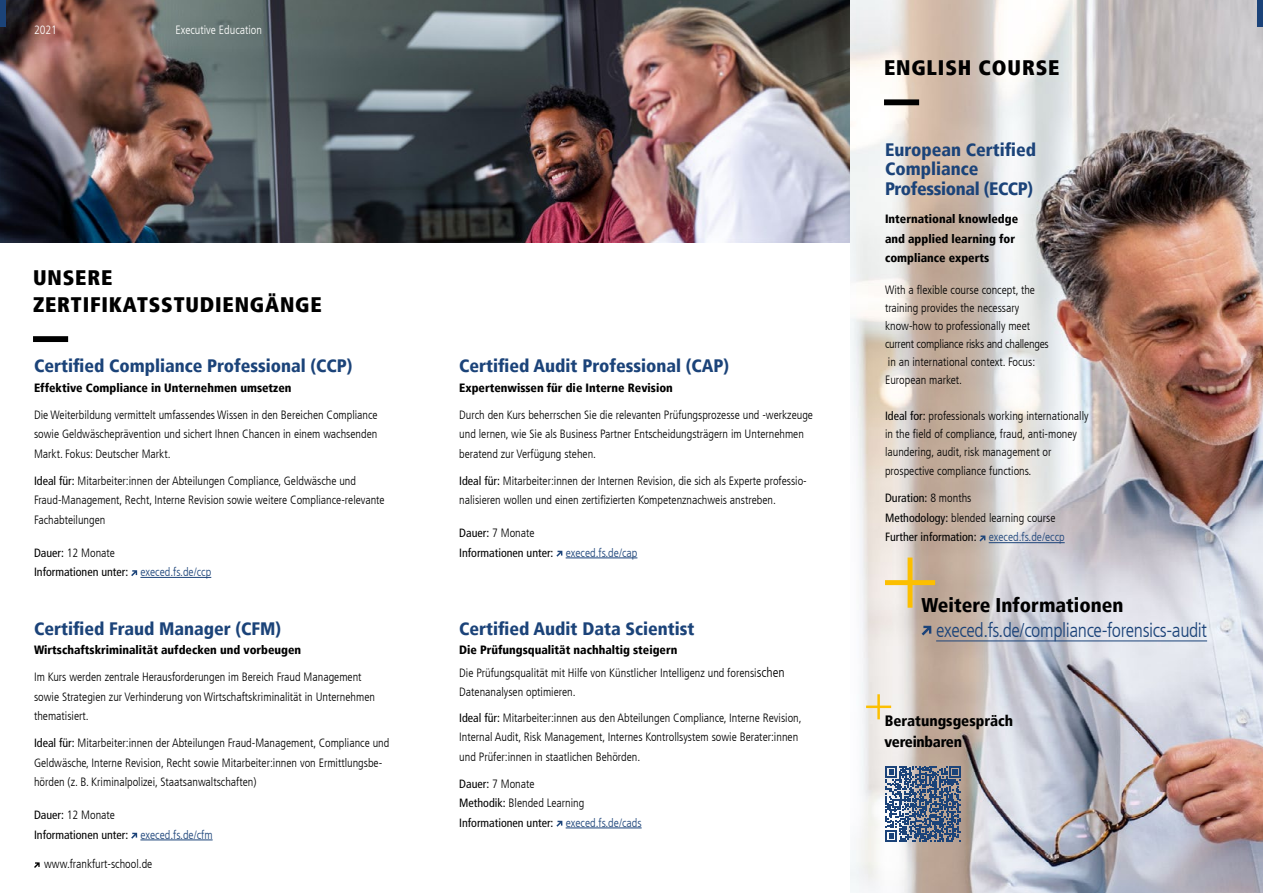
<style>
.page{position:relative;width:1263px;height:893px;background:#fff}
.page>*{position:absolute;margin:0;border:0;box-sizing:border-box;transform-origin:0 0}
.t1{font:900 condensed 21px/27px "Frutiger LT";letter-spacing:.04em;color:#000}
.t2{font:300 condensed 19.8px "Frutiger LT";letter-spacing:-.02em;color:#1b4379}
.t3{font:900 condensed 19.8px "Frutiger LT";color:#000}
.t4{font:900 condensed 18px/19.5px "Frutiger LT";color:#1b4379}
.t5{font:900 condensed 15px/21px "Frutiger LT";color:#000}
.t6{font:300 condensed 12px/19.5px "Frutiger LT";color:#000}
.t7{font:condensed 12px/19.5px "Frutiger LT";color:#000}
.t8{font:900 condensed 12px/19.5px "Frutiger LT";color:#000}
.t9{font:300 condensed 12px "Frutiger LT";color:#fff}
.s1{font-weight:400}
.s2{font-weight:300}
.s3{font-weight:300;color:#1b4379}
.s4{font-weight:900}
.s5{font-size:13.5px}
</style>
<div class="page">
<img style="left:0;top:0;width:850px;height:242px">
<div style="left:33px;top:336px;width:35px;height:6px;background:#000"></div>
<img style="left:850px;top:0;width:413px;height:893px">
<hr style="left:140px;top:577px;width:71px;height:1px;background:#1b4379">
<hr style="left:140px;top:840px;width:73px;height:1px;background:#1b4379">
<svg style="left:131px;top:570px;width:6px;height:6px"></svg>
<svg style="left:131px;top:833px;width:6px;height:6px"></svg>
<div style="left:907px;top:558px;width:5px;height:50px;background:#fcbf00"></div>
<div style="left:885px;top:580px;width:50px;height:5px;background:#fcbf00"></div>
<hr style="left:936px;top:640px;width:271px;height:1px;background:#1b4379">
<svg style="left:921px;top:626px;width:10px;height:9px"></svg>
<div style="left:884px;top:99px;width:35px;height:6px;background:#000"></div>
<hr style="left:566px;top:558px;width:71px;height:1px;background:#1b4379">
<hr style="left:566px;top:828px;width:76px;height:1px;background:#1b4379">
<svg style="left:556px;top:551px;width:6px;height:6px"></svg>
<svg style="left:556px;top:821px;width:6px;height:6px"></svg>
<svg style="left:34px;top:862px;width:6px;height:6px"></svg>
<div style="left:0;top:0;width:6px;height:26px;background:#1b4379"></div>
<div style="left:1257px;top:0;width:6px;height:26px;background:#1b4379"></div>
<hr style="left:989px;top:542px;width:76px;height:1px;background:#1b4379">
<svg style="left:979px;top:535px;width:6px;height:6px"></svg>
<svg style="left:885px;top:766px;width:76px;height:75px"></svg>
<hr style="left:877px;top:694px;width:3px;height:25px;background:#fcbf00">
<hr style="left:866px;top:706px;width:25px;height:2px;background:#fcbf00">
<p class="t9" style="left:34px;top:23px;width:25px">2021</p>
<p class="t9" style="left:175px;top:23px;width:88px">Executive Education</p>
<h1 class="t1" style="left:33px;top:264px;width:290px">UNSERE<br>ZERTIFIKATSSTUDIENGÄNGE</h1>
<h3 class="t4" style="left:34px;top:356px;width:320px">Certified Compliance Professional (CCP)</h3>
<p class="t8" style="left:34px;top:378px;width:259px">Effektive Compliance in Unternehmen umsetzen</p>
<p class="t6" style="left:34px;top:405px;width:345px;text-align:justify">Die Weiterbildung vermittelt umfassendes Wissen in den Bereichen Compliance sowie Geldwäscheprävention und sichert Ihnen Chancen in einem wachsenden Markt. Fokus: Deutscher Markt.</p>
<p class="t6" style="left:34px;top:471px;width:352px"><span class="s1">Ideal für:</span> Mitarbeiter:innen der Abteilungen Compliance, Geldwäsche und<br>Fraud-Management, Recht, Interne Revision sowie weitere Compliance-relevante<br>Fachabteilungen</p>
<p class="t7" style="left:34px;top:543px;width:179px">Dauer: <span class="s2">12 Monate<br></span>Informationen unter: <span class="s3">execed.fs.de/ccp</span></p>
<h3 class="t4" style="left:34px;top:619px;width:249px">Certified Fraud Manager (CFM)</h3>
<p class="t8" style="left:34px;top:640px;width:269px">Wirtschaftskriminalität aufdecken und vorbeugen</p>
<p class="t6" style="left:34px;top:667px;width:342px">Im Kurs werden zentrale Herausforderungen im Bereich Fraud Management sowie Strategien zur Verhinderung von Wirtschaftskriminalität in Unternehmen thematisiert.</p>
<p class="t6" style="left:34px;top:733px;width:357px"><span class="s1">Ideal für:</span> Mitarbeiter:innen der Abteilungen Fraud-Management, Compliance und<br>Geldwäsche, Interne Revision, Recht sowie Mitarbeiter:innen von Ermittlungsbe&shy;hörden (z. B. Kriminalpolizei, Staatsanwaltschaften)</p>
<p class="t7" style="left:34px;top:805px;width:180px">Dauer: <span class="s2">12 Monate<br></span>Informationen unter: <span class="s3">execed.fs.de/cfm</span></p>
<p class="t6" style="left:44px;top:854px;width:110px">www.frankfurt-school.de</p>
<h3 class="t4" style="left:459px;top:356px;width:271px">Certified Audit Professional (CAP)</h3>
<p class="t8" style="left:459px;top:378px;width:215px">Expertenwissen für die Interne Revision</p>
<p class="t6" style="left:459px;top:405px;width:355px">Durch den Kurs beherrschen Sie die relevanten Prüfungsprozesse und -werkzeuge und lernen, wie Sie als Business Partner Entscheidungsträgern im Unternehmen beratend zur Verfügung stehen.</p>
<p class="t6" style="left:459px;top:471px;width:349px"><span class="s1">Ideal für:</span> Mitarbeiter:innen der Internen Revision, die sich als Experte professio&shy;nalisieren wollen und einen zertifizierten Kompetenznachweis anstreben.</p>
<p class="t7" style="left:459px;top:523px;width:180px">Dauer: <span class="s2">7 Monate<br></span>Informationen unter: <span class="s3">execed.fs.de/cap</span></p>
<h3 class="t4" style="left:459px;top:619px;width:237px">Certified Audit Data Scientist</h3>
<p class="t6" style="left:459px;top:639px;width:327px;line-height:22.5px"><span class="s4">Die Prüfungsqualität nachhaltig steigern<br></span>Die Prüfungsqualität mit Hilfe von Künstlicher Intelligenz und forensi<span class="s5">schen</span></p>
<p class="t6" style="left:459px;top:679px;width:344px;line-height:25.5px">Datenanalysen optimieren.<br><span class="s1">Ideal für:</span> Mitarbeiter:innen aus den Abteilungen Compliance, Interne Revision,</p>
<p class="t6" style="left:459px;top:727px;width:340px">Internal Audit, Risk Management, Internes Kontrollsystem sowie Berater:innen und Prüfer:innen in staatlichen Behörden.</p>
<p class="t7" style="left:459px;top:774px;width:184px">Dauer: <span class="s2">7 Monate<br></span>Methodik: <span class="s2">Blended Learning<br></span>Informationen unter: <span class="s3">execed.fs.de/cads</span></p>
<h1 class="t1" style="left:884px;top:54px;width:177px">ENGLISH COURSE</h1>
<h3 class="t4" style="left:885px;top:140px;width:153px">European Certified<br>Compliance<br>Professional (ECCP)</h3>
<p class="t8" style="left:885px;top:209px;width:135px">International knowledge and applied learning for compliance experts</p>
<p class="t6" style="left:885px;top:281px;width:165px;line-height:18px">With a flexible course concept, the training provides the necessary know-how to professionally meet current compliance risks and challenges in an international context. Focus:<br>European market.</p>
<p class="t6" style="left:885px;top:407px;width:205px;line-height:18px"><span class="s1">Ideal for:</span> professionals working internationally in the field of compliance, fraud, anti-money laundering, audit, risk management or</p>
<p class="t6" style="left:885px;top:462px;width:148px">prospective compliance functions.</p>
<p class="t7" style="left:885px;top:489px;width:181px">Duration: <span class="s2">8 months<br></span>Methodology: <span class="s2">blended learning course<br></span>Further information: <span class="s3">execed.fs.de/eccp</span></p>
<h2 class="t3" style="left:921px;top:594px;width:204px">Weitere Informationen</h2>
<h2 class="t2" style="left:936px;top:619px;width:272px">execed.fs.de/compliance-forensics-audit</h2>
<p class="t5" style="left:884px;top:711px;width:130px">Beratungsgespräch vereinbaren</p>
</div>
